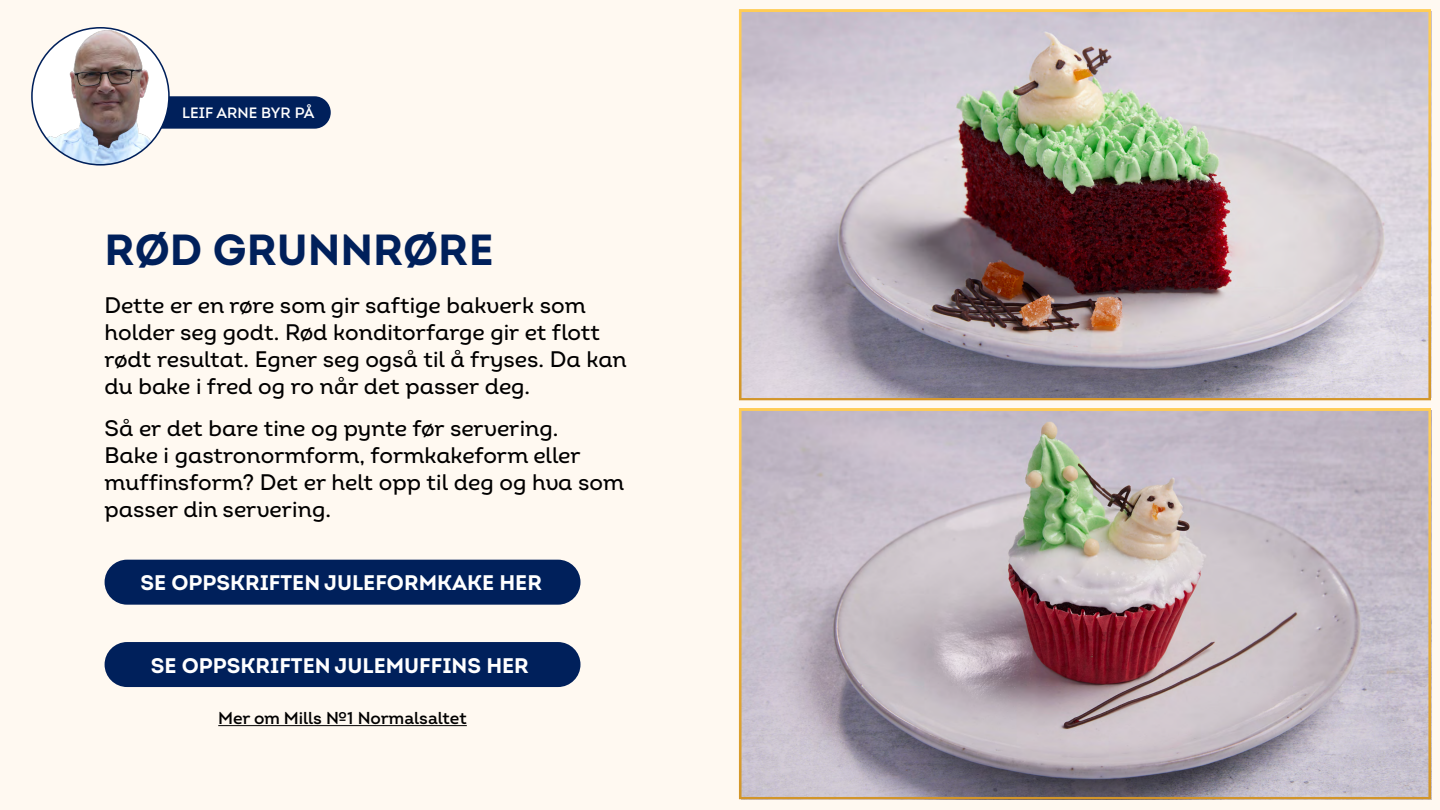
<style>
.page{position:relative;width:1440px;height:810px;background:#fff9f1}
.page>*{position:absolute;margin:0;border:0;box-sizing:border-box;transform-origin:0 0}
.t1{font:43.5px "Intro Bold Alt";color:#00205b}
.t2{font:22.5px/27px "Intro Medium Alt";color:#000}
.t3{font:21.08px "Intro Bold Alt";color:#fff}
.t4{font:600 17.25px "Intro";color:#000}
.t5{font:15px "Intro Semi Bold Alt";color:#fff}
</style>
<div class="page">
<div style="left:137px;top:96px;width:194px;height:33px;background:#00205b;border-radius:16px"></div>
<div style="left:105px;top:560px;width:476px;height:45px;background:#00205b;border-radius:22px"></div>
<div style="left:105px;top:642px;width:476px;height:45px;background:#00205b;border-radius:22px"></div>
<img style="left:32px;top:28px;width:137px;height:137px;border-radius:69px">
<hr style="left:218px;top:725px;width:249px;height:1px;background:#000">
<img style="left:739px;top:9px;width:692px;height:391px">
<svg style="left:739px;top:408px;width:692px;height:391px"></svg>
<p class="t5" style="left:182px;top:104px;width:134px">LEIF ARNE BYR PÅ</p>
<h1 class="t1" style="left:105px;top:222px;width:391px">RØD GRUNNRØRE</h1>
<p class="t2" style="left:105px;top:291px;width:524px">Dette er en røre som gir saftige bakverk som holder seg godt. Rød konditorfarge gir et flott rødt resultat. Egner seg også til å fryses. Da kan du bake i fred og ro når det passer deg.</p>
<p class="t2" style="left:105px;top:414px;width:521px">Så er det bare tine og pynte før servering.<br>Bake i gastronormform, formkakeform eller muffinsform? Det er helt opp til deg og hva som passer din servering.</p>
<p class="t3" style="left:140px;top:570px;width:403px">SE OPPSKRIFTEN JULEFORMKAKE HER</p>
<p class="t3" style="left:151px;top:652px;width:380px">SE OPPSKRIFTEN JULEMUFFINS HER</p>
<p class="t4" style="left:218px;top:707px;width:250px">Mer om Mills №1 Normalsaltet</p>
</div>
